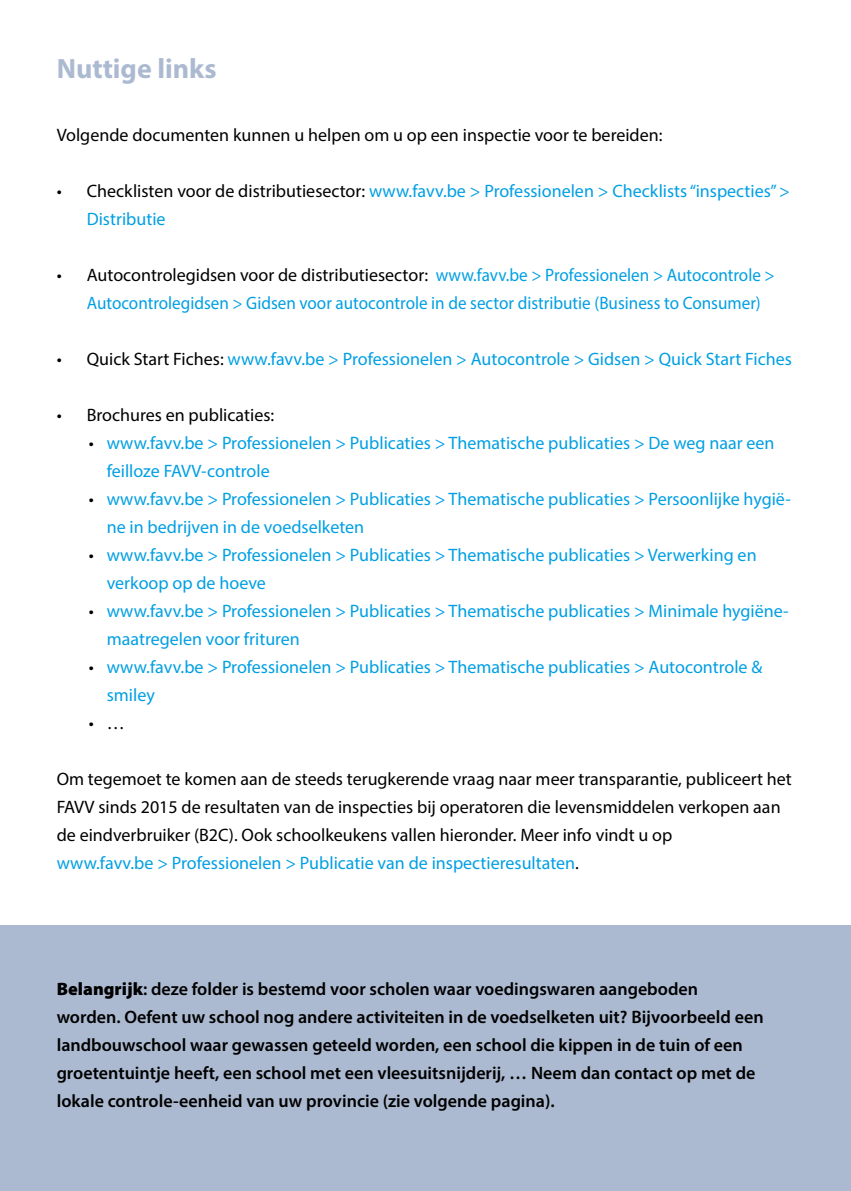
<style>
.page{position:relative;width:851px;height:1191px;background:#fff}
.page>*{position:absolute;margin:0;border:0;box-sizing:border-box;transform-origin:0 0}
.t1{font:700 28px "Myriad Pro";color:#acbad1}
.t2{font:18px/28px "Myriad Pro";color:#009fe3}
.t3{font:18px/28px "Myriad Pro";color:#000}
.t4{font:600 18px/28px "Myriad Pro";color:#000}
.t5{font:18px/28px "Myriad Pro";color:#009fe3;scale:.95 1}
.s1{color:#000}
.s2{color:#009fe3}
.s3{font-weight:900}
</style>
<div class="page">
<div style="left:0;top:925px;width:850px;height:266px;background:#acbad1"></div>
<h1 class="t1" style="left:57px;top:50px;width:161px">Nuttige links</h1>
<p class="t3" style="left:57px;top:120px;width:607px">Volgende documenten kunnen u helpen om u op een inspectie voor te bereiden:</p>
<p class="t2" style="left:87px;top:176px;width:704px;text-indent:-30px"><span class="s1">• Checklisten voor de distributiesector:</span> www.favv.be &gt; Professionelen &gt; Checklists “inspecties” &gt;<br>Distributie</p>
<p class="t5" style="left:87px;top:260px;width:725px;text-indent:-30px"><span class="s1">• Autocontrolegidsen voor de distributiesector:</span> www.favv.be &gt; Professionelen &gt; Autocontrole &gt;<br>Autocontrolegidsen &gt; Gidsen voor autocontrole in de sector distributie (Business to Consumer)</p>
<p class="t2" style="left:57px;top:344px;width:736px"><span class="s1">• Quick Start Fiches:</span> www.favv.be &gt; Professionelen &gt; Autocontrole &gt; Gidsen &gt; Quick Start Fiches</p>
<p class="t3" style="left:57px;top:400px;width:219px">• Brochures en publicaties:</p>
<p class="t2" style="left:107px;top:428px;width:669px;text-indent:-18px"><span class="s1">•</span> www.favv.be &gt; Professionelen &gt; Publicaties &gt; Thematische publicaties &gt; De weg naar een feilloze FAVV-controle</p>
<p class="t2" style="left:107px;top:484px;width:685px;text-indent:-18px"><span class="s1">•</span> www.favv.be &gt; Professionelen &gt; Publicaties &gt; Thematische publicaties &gt; Persoonlijke hygië&shy;ne in bedrijven in de voedselketen</p>
<p class="t2" style="left:107px;top:540px;width:651px;text-indent:-18px"><span class="s1">•</span> www.favv.be &gt; Professionelen &gt; Publicaties &gt; Thematische publicaties &gt; Verwerking en verkoop op de hoeve</p>
<p class="t2" style="left:107px;top:596px;width:683px;text-indent:-18px"><span class="s1">•</span> www.favv.be &gt; Professionelen &gt; Publicaties &gt; Thematische publicaties &gt; Minimale hygiëne&shy;maatregelen voor frituren</p>
<p class="t2" style="left:107px;top:652px;width:657px;text-indent:-18px"><span class="s1">•</span> www.favv.be &gt; Professionelen &gt; Publicaties &gt; Thematische publicaties &gt; Autocontrole &amp; smiley</p>
<p class="t3" style="left:89px;top:708px;width:37px">• …</p>
<p class="t3" style="left:57px;top:764px;width:736px">Om tegemoet te komen aan de steeds terugkerende vraag naar meer transparantie, publiceert het FAVV sinds 2015 de resultaten van de inspecties bij operatoren die levensmiddelen verkopen aan de eindverbruiker (B2C). Ook schoolkeukens vallen hieronder. Meer info vindt u op<br><span class="s2">www.favv.be &gt; Professionelen &gt; Publicatie van de inspectieresultaten</span>.</p>
<p class="t4" style="left:57px;top:974px;width:708px"><span class="s3">Belangrijk</span>: deze folder is bestemd voor scholen waar voedingswaren aangeboden worden. Oefent uw school nog andere activiteiten in de voedselketen uit? Bijvoorbeeld een landbouwschool waar gewassen geteeld worden, een school die kippen in de tuin of een groetentuintje heeft, een school met een vleesuitsnijderij, … Neem dan contact op met de lokale controle-eenheid van uw provincie (zie volgende pagina).</p>
</div>
